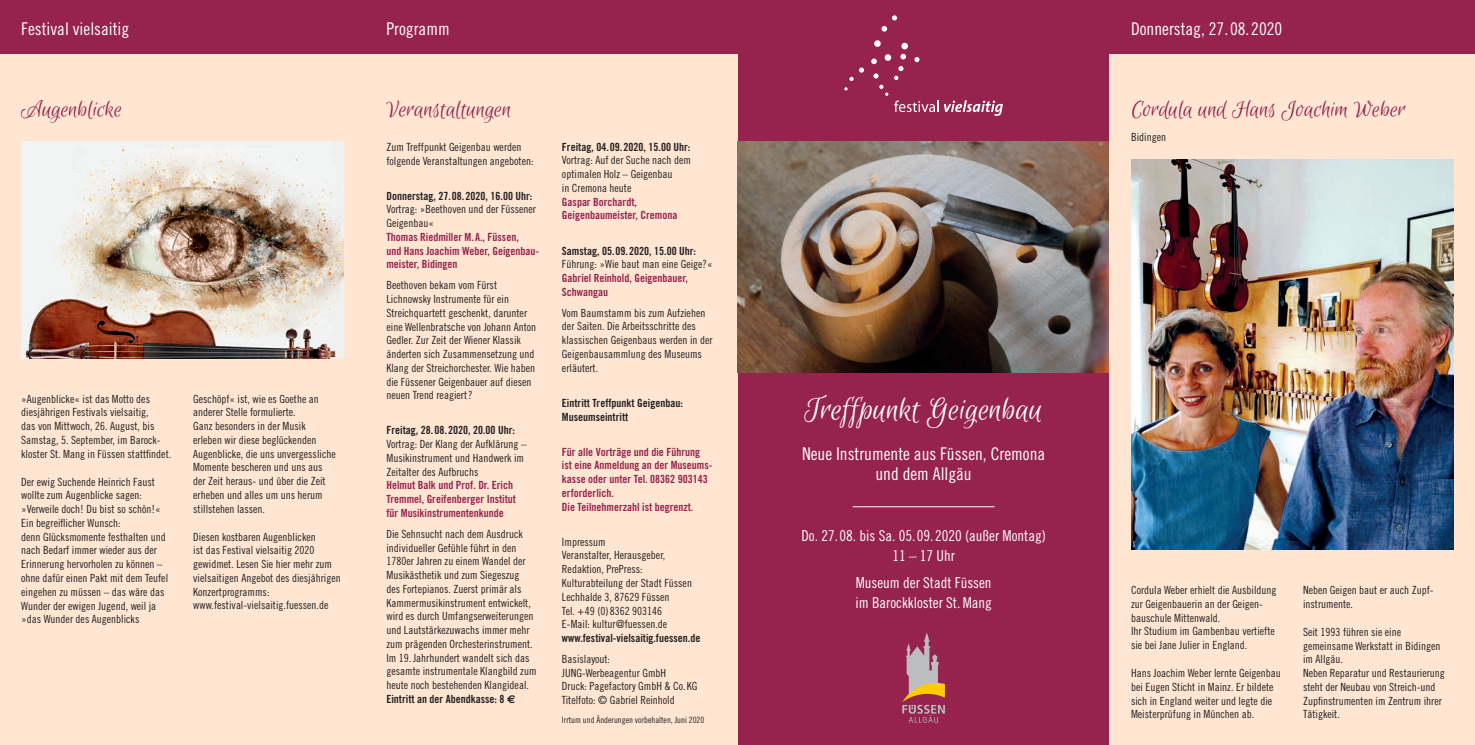
<style>
.page{position:relative;width:1475px;height:745px;background:#fff}
.page>*{position:absolute;margin:0;border:0;box-sizing:border-box;transform-origin:0 0}
.t1{font:35px "Euphoria Script";color:#fff}
.t2{font:25px "Euphoria Script";color:#96234d}
.t3{font:17.5px/20px "Trade Gothic Cond Eighteen";color:#fff;text-align:center}
.t4{font:15px/20px "Trade Gothic Cond Eighteen";color:#fff;text-align:center}
.t5{font:11.25px/13.8px "Trade Gothic Cond Eighteen";color:#231f20}
.t6{font:11.25px/13.8px "Trade Gothic Bold Cond Twenty";color:#96234d}
.t7{font:11.25px/13.8px "Trade Gothic Bold Cond Twenty";color:#231f20}
.t8{font:8.75px "Trade Gothic Cond Eighteen";color:#231f20}
.s1{font-family:"Euro Sans";font-weight:700}
</style>
<div class="page">
<div style="left:737px;top:0;width:372px;height:744px;background:#96234d"></div>
<hr style="left:852px;top:506px;width:142px;height:1px;background:#fff">
<svg style="left:902px;top:632px;width:42px;height:90px"></svg>
<div style="left:0;top:0;width:737px;height:744px;background:#fee6d3"></div>
<div style="left:0;top:0;width:737px;height:53px;background:#96234d"></div>
<svg style="left:881px;top:26px;width:6px;height:6px"></svg>
<div style="left:874px;top:40px;width:6px;height:7px;background:#fff;border-radius:50%"></div>
<svg style="left:892px;top:15px;width:4px;height:5px"></svg>
<svg style="left:849px;top:67px;width:14px;height:14px"></svg>
<svg style="left:871px;top:43px;width:131px;height:73px"></svg>
<img style="left:737px;top:142px;width:372px;height:230px">
<img style="left:21px;top:142px;width:323px;height:216px">
<div style="left:1109px;top:0;width:365px;height:744px;background:#fee6d3"></div>
<div style="left:1109px;top:0;width:365px;height:53px;background:#96234d"></div>
<img style="left:1131px;top:159px;width:322px;height:390px">
<h3 class="t3" style="left:21px;top:19px;width:109px">Festival vielsaitig</h3>
<h3 class="t3" style="left:386px;top:19px;width:65px">Programm</h3>
<h2 class="t2" style="left:21px;top:96px;width:102px">Augenblicke</h2>
<h2 class="t2" style="left:386px;top:96px;width:126px">Veranstaltungen</h2>
<p class="t5" style="left:21px;top:391px;width:151px">»Augenblicke« ist das Motto des diesjährigen Festivals vielsaitig,<br>das von Mittwoch, 26. August, bis Samstag, 5. September, im Barock&shy;kloster St. Mang in Füssen stattfindet.</p>
<p class="t5" style="left:21px;top:474px;width:148px">Der ewig Suchende Heinrich Faust wollte zum Augenblicke sagen: »Verweile doch! Du bist so schön!«<br>Ein begreiflicher Wunsch:<br>denn Glücksmomente festhalten und nach Bedarf immer wieder aus der<br>Erinnerung hervorholen zu können – ohne dafür einen Pakt mit dem Teufel eingehen zu müssen – das wäre das<br>Wunder der ewigen Jugend, weil ja »das Wunder des Augenblicks</p>
<p class="t5" style="left:193px;top:391px;width:144px">Geschöpf« ist, wie es Goethe an anderer Stelle formulierte.<br>Ganz besonders in der Musik erleben wir diese beglückenden<br>Augenblicke, die uns unvergessliche<br>Momente bescheren und uns aus der Zeit heraus- und über die Zeit erheben und alles um uns herum stillstehen lassen.</p>
<p class="t5" style="left:193px;top:529px;width:149px">Diesen kostbaren Augenblicken<br>ist das Festival vielsaitig 2020 gewidmet. Lesen Sie hier mehr zum vielsaitigen Angebot des diesjährigen Konzertprogramms: www.festival-vielsaitig.fuessen.de</p>
<p class="t5" style="left:386px;top:140px;width:149px">Zum Treffpunkt Geigenbau werden folgende Veranstaltungen angeboten:</p>
<p class="t7" style="left:386px;top:188px;width:147px">Donnerstag, 27.08.2020, 16.00 Uhr:</p>
<p class="t5" style="left:386px;top:202px;width:151px">Vortrag: »Beethoven und der Füssener<br>Geigenbau«</p>
<p class="t6" style="left:386px;top:230px;width:154px">Thomas Riedmiller M.A., Füssen,<br>und Hans Joachim Weber, Geigenbau&shy;meister, Bidingen</p>
<p class="t5" style="left:386px;top:278px;width:151px">Beethoven bekam vom Fürst Lichnowsky Instrumente für ein Streichquartett geschenkt, darunter eine Wellenbratsche von Johann Anton Gedler. Zur Zeit der Wiener Klassik änderten sich Zusammensetzung und Klang der Streichorchester. Wie haben die Füssener Geigenbauer auf diesen neuen Trend reagiert?</p>
<p class="t7" style="left:386px;top:423px;width:130px">Freitag, 28.08.2020, 20.00 Uhr:</p>
<p class="t5" style="left:386px;top:437px;width:142px">Vortrag: Der Klang der Aufklärung –<br>Musikinstrument und Handwerk im<br>Zeitalter des Aufbruchs</p>
<p class="t6" style="left:386px;top:478px;width:131px">Helmut Balk und Prof. Dr. Erich<br>Tremmel, Greifenberger Institut für Musikinstrumentenkunde</p>
<p class="t5" style="left:386px;top:526px;width:151px">Die Sehnsucht nach dem Ausdruck individueller Gefühle führt in den 1780er Jahren zu einem Wandel der Musikästhetik und zum Siegeszug<br>des Fortepianos. Zuerst primär als Kammermusikinstrument entwickelt, wird es durch Umfangserweiterungen und Lautstärkezuwachs immer mehr zum prägenden Orchesterinstrument.<br>Im 19. Jahrhundert wandelt sich das gesamte instrumentale Klangbild zum heute noch bestehenden Klangideal.</p>
<p class="t7" style="left:386px;top:691px;width:130px">Eintritt an der Abendkasse: 8 <span class="s1">€</span></p>
<p class="t7" style="left:562px;top:140px;width:130px">Freitag, 04.09.2020, 15.00 Uhr:</p>
<p class="t5" style="left:562px;top:153px;width:130px">Vortrag: Auf der Suche nach dem optimalen Holz – Geigenbau<br>in Cremona heute</p>
<p class="t6" style="left:562px;top:194px;width:117px">Gaspar Borchardt,<br>Geigenbaumeister, Cremona</p>
<p class="t7" style="left:562px;top:243px;width:136px">Samstag, 05.09.2020, 15.00 Uhr:</p>
<p class="t5" style="left:562px;top:257px;width:152px">Führung: »Wie baut man eine Geige?«</p>
<p class="t6" style="left:562px;top:271px;width:127px">Gabriel Reinhold, Geigenbauer,<br>Schwangau</p>
<p class="t5" style="left:562px;top:305px;width:152px">Vom Baumstamm bis zum Aufziehen der Saiten. Die Arbeitsschritte des klassischen Geigenbaus werden in der<br>Geigenbausammlung des Museums erläutert.</p>
<p class="t7" style="left:562px;top:395px;width:122px">Eintritt Treffpunkt Geigenbau:<br>Museumseintritt</p>
<p class="t6" style="left:562px;top:444px;width:152px">Für alle Vorträge und die Führung ist eine Anmeldung an der Museums&shy;kasse oder unter Tel. 08362 903143 erforderlich.<br>Die Teilnehmerzahl ist begrenzt.</p>
<p class="t5" style="left:562px;top:534px;width:131px">Impressum<br>Veranstalter, Herausgeber,<br>Redaktion, PrePress:<br>Kulturabteilung der Stadt Füssen<br>Lechhalde 3, 87629 Füssen<br>Tel. +49 (0)8362 903146<br>E-Mail: kultur@fuessen.de</p>
<p class="t7" style="left:562px;top:630px;width:140px">www.festival-vielsaitig.fuessen.de</p>
<p class="t5" style="left:562px;top:651px;width:137px">Basislayout:<br>JUNG-Werbeagentur GmbH<br>Druck: Pagefactory GmbH &amp; Co.KG<br>Titelfoto: © Gabriel Reinhold</p>
<p class="t8" style="left:562px;top:714px;width:144px">Irrtum und Änderungen vorbehalten, Juni 2020</p>
<h3 class="t3" style="left:1130px;top:19px;width:153px">Donnerstag, 27.08.2020</h3>
<h2 class="t2" style="left:1130px;top:96px;width:276px">Cordula und Hans Joachim Weber</h2>
<p class="t5" style="left:1130px;top:130px;width:36px">Bidingen</p>
<h1 class="t1" style="left:804px;top:390px;width:240px">Treffpunkt Geigenbau</h1>
<h3 class="t3" style="left:802px;top:443px;width:245px">Neue Instrumente aus Füssen, Cremona und dem Allgäu</h3>
<h3 class="t4" style="left:801px;top:525px;width:246px">Do. 27.08. bis Sa. 05.09.2020 (außer Montag)<br>11 – 17 Uhr</h3>
<h3 class="t4" style="left:855px;top:572px;width:138px;text-align:left">Museum der Stadt Füssen im Barockkloster St. Mang</h3>
<p class="t5" style="left:1130px;top:582px;width:147px">Cordula Weber erhielt die Ausbildung zur Geigenbauerin an der Geigen&shy;bauschule Mittenwald.<br>Ihr Studium im Gambenbau vertiefte sie bei Jane Julier in England.</p>
<p class="t5" style="left:1130px;top:665px;width:151px">Hans Joachim Weber lernte Geigenbau bei Eugen Sticht in Mainz. Er bildete sich in England weiter und legte die Meisterprüfung in München ab.</p>
<p class="t5" style="left:1302px;top:582px;width:132px">Neben Geigen baut er auch Zupf&shy;instrumente.</p>
<p class="t5" style="left:1302px;top:624px;width:143px">Seit 1993 führen sie eine gemeinsame Werkstatt in Bidingen im Allgäu.<br>Neben Reparatur und Restaurierung steht der Neubau von Streich-und<br>Zupfinstrumenten im Zentrum ihrer<br>Tätigkeit.</p>
</div>
